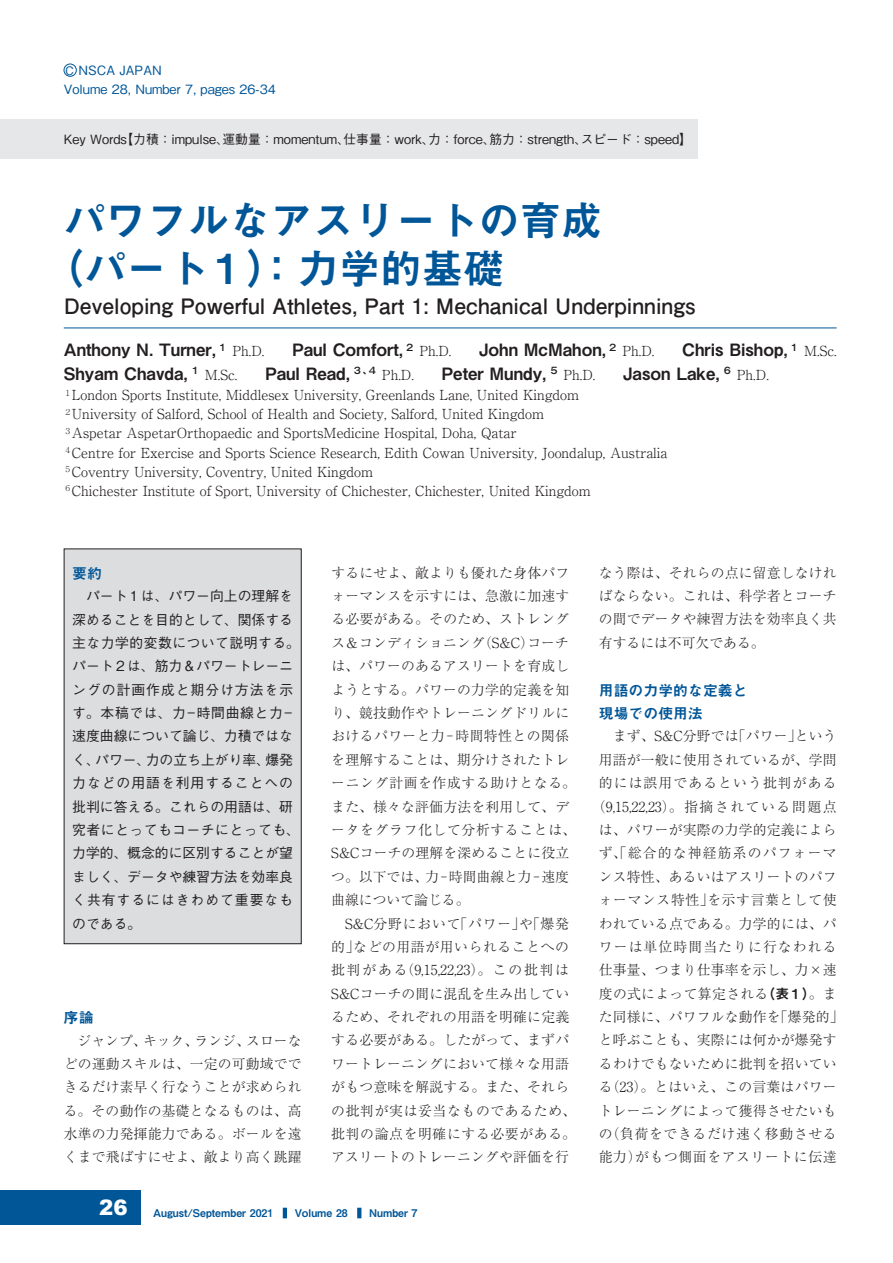
<style>
.page{position:relative;width:893px;height:1263px;background:#fff}
.page>*{position:absolute;margin:0;border:0;box-sizing:border-box;transform-origin:0 0}
.t1{font:41.4px/47.8px "Midashi Go Pro MB31";color:#015698}
.t2{font:700 21.3px "Futo Go B101 Pro";color:#231f20}
.t3{font:16.95px/23.4px "Midashi Go Pro MB31";color:#231f20}
.t4{font:14.85px/23.4px "Midashi Go Pro MB31";color:#015698}
.t5{font:300 13.8px/23.4px "Ryumin Pro";letter-spacing:.015em;color:#231f20;text-align:justify}
.t6{font:500 13.8px/23.4px "Gothic BBB Pro";color:#231f20}
.t7{font:500 12.75px "Gothic BBB Pro";color:#231f20}
.t8{font:500 12.75px/19.2px "Gothic BBB Pro";color:#015698}
.t9{font:10.65px "Midashi Go Pro MB31";color:#015698}
.s1{font-size:11.7px}
.s2{font-family:"Ryumin Pro";font-weight:300;font-size:13.8px}
.s3{font-family:"Midashi Go Pro MB31";font-weight:400}
</style>
<div class="page">
<div style="left:0;top:1191px;width:140px;height:34px;background:#015698"></div>
<svg style="left:357px;top:1208px;width:4px;height:10px"></svg>
<hr style="left:283px;top:1208px;width:4px;height:10px;background:#015698">
<div style="left:64px;top:64px;width:13px;height:13px;border:1px solid #015698;border-radius:50%"></div>
<hr style="left:64px;top:328px;width:773px;height:1px;background:#015698">
<div style="left:0;top:119px;width:697px;height:39px;background:#e6e7e9"></div>
<div style="left:64px;top:549px;width:237px;height:395px;background:#dcdddf"></div>
<div style="left:64px;top:549px;width:238px;height:395px;border:1px solid #231f20"></div>
<p class="t8" style="left:64px;top:59px;width:213px"><span class="s1">Ｃ</span> NSCA JAPAN<br>Volume 28, Number 7, pages 26-34</p>
<p class="t7" style="left:64px;top:129px;width:630px">Key Words【力積：impulse、運動量：momentum、仕事量：work、力：force、筋力：strength、スピード：speed】</p>
<h1 class="t1" style="left:43px;top:191px;width:561px;text-indent:21px">パワフルなアスリートの育成（パート 1 ）：力学的基礎</h1>
<h2 class="t2" style="left:64px;top:289px;width:634px">Developing Powerful Athletes, Part 1: Mechanical Underpinnings</h2>
<p class="t3" style="left:64px;top:336px;width:774px">Anthony N. Turner, <sup>１</sup> <span class="s2">Ph.D.　　</span>Paul Comfort, <sup>２</sup> <span class="s2">Ph.D.　　</span>John McMahon, <sup>２</sup> <span class="s2">Ph.D.　　</span>Chris Bishop, <sup>１</sup> <span class="s2">M.Sc.<br></span>Shyam Chavda, <sup>１</sup> <span class="s2">M.Sc.　　</span>Paul Read, <sup>３、４</sup> <span class="s2">Ph.D.　　</span>Peter Mundy, <sup>５</sup> <span class="s2">Ph.D.　　</span>Jason Lake, <sup>６</sup> <span class="s2">Ph.D.</span></p>
<p class="t5" style="left:64px;top:384px;width:605px;line-height:19.2px;text-align:left"><sup>１</sup>London Sports Institute, Middlesex University, Greenlands Lane, United Kingdom<br><sup>２</sup>University of Salford, School of Health and Society, Salford, United Kingdom<br><sup>３</sup>Aspetar AspetarOrthopaedic and SportsMedicine Hospital, Doha, Qatar<br><sup>４</sup>Centre for Exercise and Sports Science Research, Edith Cowan University, Joondalup, Australia<sup>５</sup>Coventry University, Coventry, United Kingdom<br><sup>６</sup>Chichester Institute of Sport, University of Chichester, Chichester, United Kingdom</p>
<p class="t4" style="left:72px;top:560px;width:31px">要約</p>
<p class="t6" style="left:72px;top:582px;width:229px;text-indent:14px">パート 1 は、パワー向上の理解を深めることを目的として、関係する主な力学的変数について説明する。パート 2 は、筋力＆パワートレーニングの計画作成と期分け方法を示す。本稿では、力－時間曲線と力－速度曲線について論じ、力積ではなく、パワー、力の立ち上がり率、爆発力などの用語を利用することへの批判に答える。これらの用語は、研究者にとってもコーチにとっても、力学的、概念的に区別することが望ましく、データや練習方法を効率良く共有するにはきわめて重要なものである。</p>
<p class="t4" style="left:64px;top:1004px;width:31px">序論</p>
<p class="t5" style="left:64px;top:1027px;width:239px">　ジャンプ、キック、ランジ、スローなどの運動スキルは、一定の可動域でできるだけ素早く行なうことが求められる。その動作の基礎となるものは、高水準の力発揮能力である。ボールを遠くまで飛ばすにせよ、敵より高く跳躍</p>
<p class="t5" style="left:331px;top:560px;width:246px;text-align:left">するにせよ、敵よりも優れた身体パフォーマンスを示すには、急激に加速する必要がある。そのため、ストレングス＆コンディショニング（S&amp;C）コーチは、パワーのあるアスリートを育成しようとする。パワーの力学的定義を知り、競技動作やトレーニングドリルにおけるパワーと力－時間特性との関係を理解することは、期分けされたトレーニング計画を作成する助けとなる。また、様々な評価方法を利用して、データをグラフ化して分析することは、<br>S&amp;Cコーチの理解を深めることに役立つ。以下では、力－時間曲線と力－速度曲線について論じる。<br>　S&amp;C分野において「パワー」や「爆発的」などの用語が用いられることへの批判がある（9,15,22,23）。この批判は<br>S&amp;Cコーチの間に混乱を生み出しているため、それぞれの用語を明確に定義する必要がある。したがって、まずパワートレーニングにおいて様々な用語がもつ意味を解説する。また、それらの批判が実は妥当なものであるため、批判の論点を明確にする必要がある。アスリートのトレーニングや評価を行</p>
<p class="t9" style="left:99px;top:1204px;width:320px"><sup>26</sup> August/September 2021　　Volume 28　　Number 7</p>
<p class="t5" style="left:599px;top:560px;width:239px">なう際は、それらの点に留意しなければならない。これは、科学者とコーチの間でデータや練習方法を効率良く共有するには不可欠である。</p>
<p class="t4" style="left:599px;top:676px;width:150px">用語の力学的な定義と現場での使用法</p>
<p class="t5" style="left:592px;top:723px;width:253px;text-align:center">　まず、S&amp;C分野では「パワー」という用語が一般に使用されているが、学問的には誤用であるという批判がある（9,15,22,23）。指摘されている問題点は、パワーが実際の力学的定義によらず、「総合的な神経筋系のパフォーマンス特性、あるいはアスリートのパフォーマンス特性」を示す言葉として使われている点である。力学的には、パワーは単位時間当たりに行なわれる仕事量、つまり仕事率を示し、力×速度の式によって算定される<span class="s3">（表 1 ）</span>。また同様に、パワフルな動作を「爆発的」と呼ぶことも、実際には何かが爆発するわけでもないために批判を招いている（23）。とはいえ、この言葉はパワートレーニングによって獲得させたいもの（負荷をできるだけ速く移動させる能力）がもつ側面をアスリートに伝達</p>
</div>
